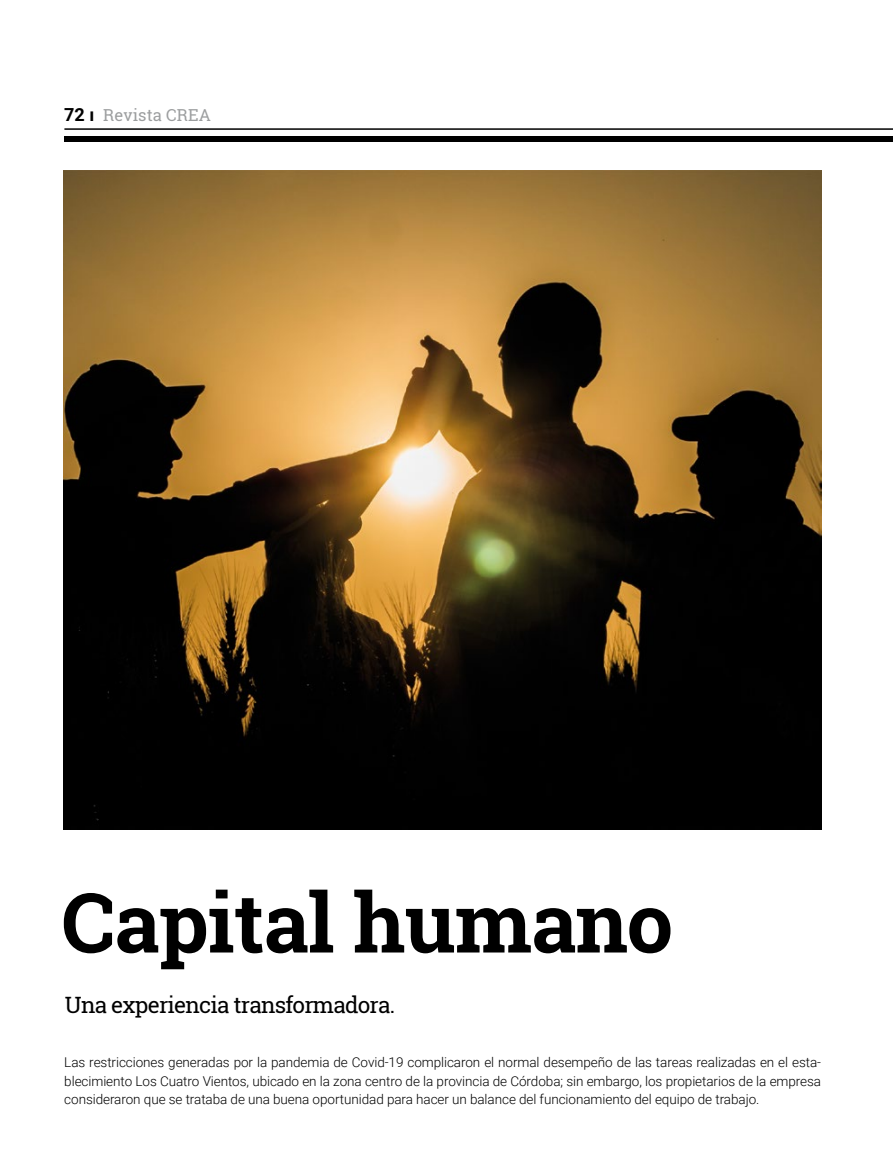
<style>
.page{position:relative;width:893px;height:1170px;background:#fff}
.page>*{position:absolute;margin:0;border:0;box-sizing:border-box;transform-origin:0 0}
.t1{font:700 82.5px "Roboto Slab";letter-spacing:-.01em;color:#000}
.t2{font:22.5px "Roboto Slab";letter-spacing:-.035em;color:#000}
.t3{font:16.5px "Roboto Slab";letter-spacing:.005em;color:#9c9e9f}
.t4{font:300 13.5px/18.5px "Roboto";letter-spacing:-.005em;color:#000;text-align:justify}
.s1{font-family:"Roboto";font-weight:700;font-size:18px;color:#000}
</style>
<div class="page">
<hr style="left:64px;top:128px;width:829px;height:2px;background:#000">
<div style="left:64px;top:137px;width:829px;height:5px;background:#000"></div>
<img style="left:63px;top:170px;width:758px;height:659px">
<p class="t3" style="left:64px;top:103px;width:148px"><span class="s1">72 ı</span> Revista CREA</p>
<h1 class="t1" style="left:62px;top:865px;width:613px">Capital humano</h1>
<h2 class="t2" style="left:65px;top:989px;width:332px">Una experiencia transformadora.</h2>
<p class="t4" style="left:64px;top:1052px;width:758px">Las restricciones generadas por la pandemia de Covid-19 complicaron el normal desempeño de las tareas realizadas en el esta&shy;blecimiento Los Cuatro Vientos, ubicado en la zona centro de la provincia de Córdoba; sin embargo, los propietarios de la empresa consideraron que se trataba de una buena oportunidad para hacer un balance del funcionamiento del equipo de trabajo.</p>
</div>
